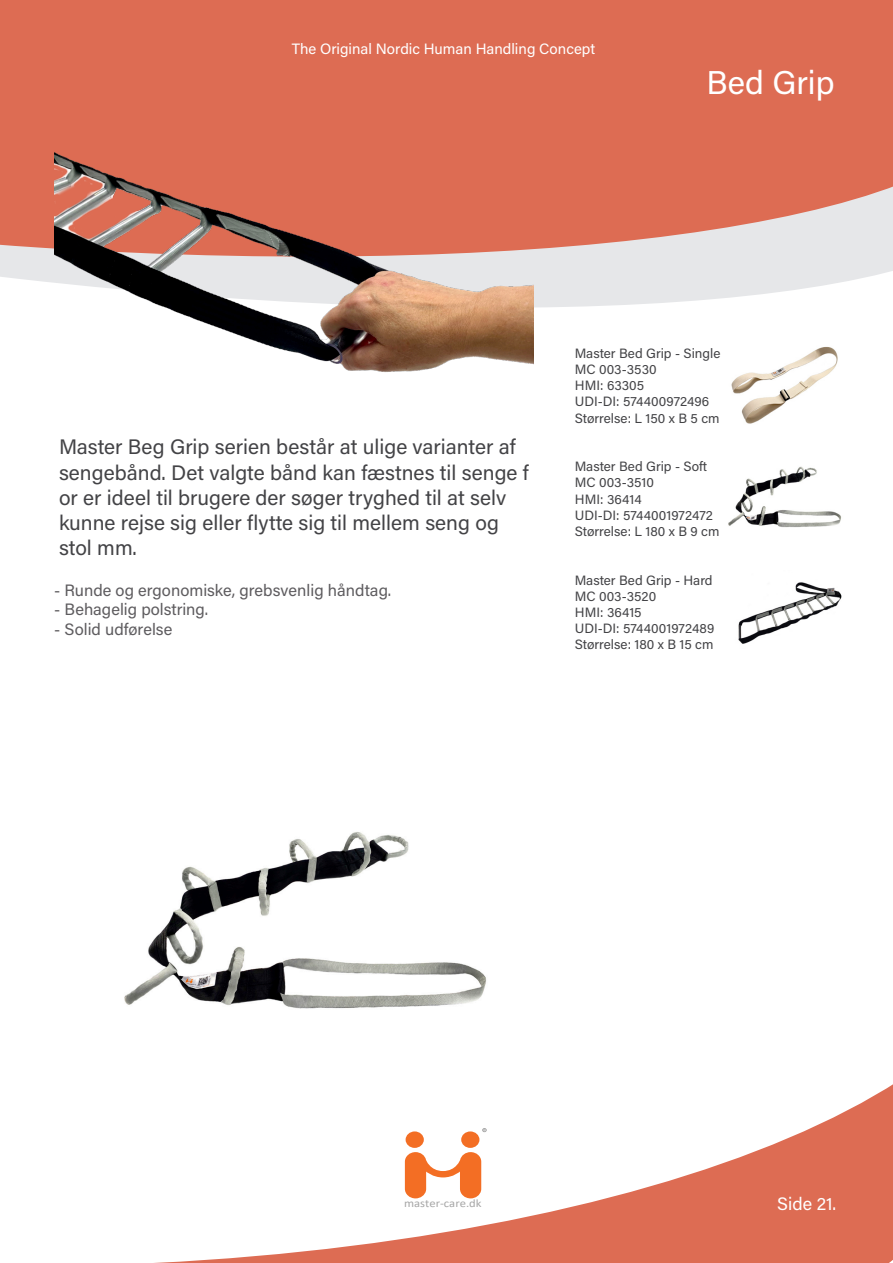
<style>
.page{position:relative;width:893px;height:1263px;background:#fff}
.page>*{position:absolute;margin:0;border:0;box-sizing:border-box;transform-origin:0 0}
.t1{font:33px "Acumin Variable Concept";color:#fff}
.t2{font:21px/25.2px "Acumin Variable Concept";color:#434346}
.t3{font:18px "Acumin Variable Concept";color:#fff}
.t4{font:16.5px "Acumin Variable Concept";color:#5e5c5f}
.t5{font:15px "Acumin Variable Concept";color:#fff}
.t6{font:13.5px "Acumin Variable Concept";color:#434346}
.t7{font:11.4px "Calibri";color:#a6a6a6;scale:1.11 1}
.t8{font:3.15px "Calibri";color:#7f7f7f;scale:1.11 1}
</style>
<div class="page">
<svg style="left:51px;top:282px;width:790px;height:26px;fill:#e6e7e9"></svg>
<svg style="left:0;top:0;width:893px;height:282px;fill:#dd6c53"></svg>
<svg style="left:154px;top:1084px;width:739px;height:179px"></svg>
<img style="left:731px;top:347px;width:107px;height:77px">
<img style="left:728px;top:466px;width:113px;height:62px">
<img style="left:738px;top:582px;width:104px;height:62px">
<img style="left:124px;top:832px;width:394px;height:278px">
<img style="left:54px;top:109px;width:480px;height:263px">
<svg style="left:405px;top:1152px;width:76px;height:46px"></svg>
<div style="left:406px;top:1131px;width:18px;height:17px;background:#f36e24;border-radius:50%"></div>
<div style="left:461px;top:1131px;width:18px;height:17px;background:#f36e24;border-radius:50%"></div>
<svg style="left:483px;top:1128px;width:3px;height:4px"></svg>
<p class="t5" style="left:292px;top:38px;width:305px">The Original Nordic Human Handling Concept</p>
<p class="t1" style="left:706px;top:60px;width:130px">Bed Grip</p>
<p class="t2" style="left:59px;top:434px;width:458px">Master Beg Grip serien består at ulige varianter af</p>
<p class="t2" style="left:59px;top:459px;width:471px">sengebånd. Det valgte bånd kan fæstnes til senge f</p>
<p class="t2" style="left:59px;top:484px;width:449px">or er ideel til brugere der søger tryghed til at selv kunne rejse sig eller flytte sig til mellem seng og stol mm.</p>
<p class="t4" style="left:54px;top:578px;width:338px">- Runde og ergonomiske, grebsvenlig håndtag.</p>
<p class="t4" style="left:54px;top:598px;width:155px">- Behagelig polstring.</p>
<p class="t4" style="left:54px;top:618px;width:120px">- Solid udførelse</p>
<p class="t6" style="left:575px;top:344px;width:147px">Master Bed Grip - Single</p>
<p class="t6" style="left:575px;top:360px;width:83px">MC 003-3530</p>
<p class="t6" style="left:575px;top:376px;width:71px">HMI: 63305</p>
<p class="t6" style="left:575px;top:392px;width:136px">UDI-DI: 574400972496</p>
<p class="t6" style="left:575px;top:409px;width:146px">Størrelse: L 150 x B 5 cm</p>
<p class="t6" style="left:575px;top:457px;width:134px">Master Bed Grip - Soft</p>
<p class="t6" style="left:575px;top:473px;width:81px">MC 003-3510</p>
<p class="t6" style="left:575px;top:490px;width:68px">HMI: 36414</p>
<p class="t6" style="left:575px;top:506px;width:140px">UDI-DI: 5744001972472</p>
<p class="t6" style="left:575px;top:522px;width:146px">Størrelse: L 180 x B 9 cm</p>
<p class="t6" style="left:575px;top:571px;width:139px">Master Bed Grip - Hard</p>
<p class="t6" style="left:575px;top:587px;width:83px">MC 003-3520</p>
<p class="t6" style="left:575px;top:603px;width:68px">HMI: 36415</p>
<p class="t6" style="left:575px;top:619px;width:141px">UDI-DI: 5744001972489</p>
<p class="t6" style="left:575px;top:635px;width:140px">Størrelse: 180 x B 15 cm</p>
<p class="t8" style="left:484px;top:1128px;width:3px">R</p>
<p class="t7" style="left:404px;top:1196px;width:71px">master-care.dk</p>
<p class="t3" style="left:777px;top:1191px;width:60px">Side 21.</p>
</div>
